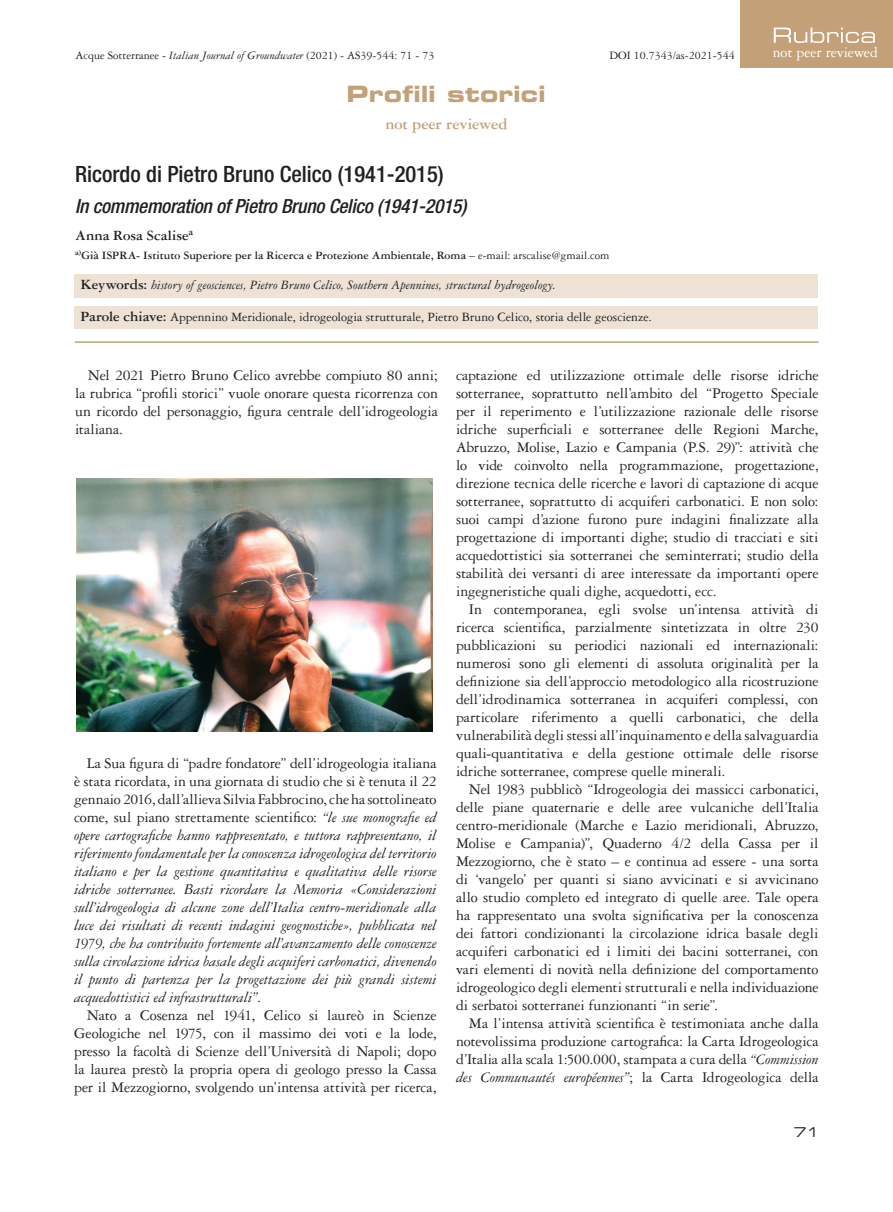
<style>
.page{position:relative;width:893px;height:1212px;background:#fff}
.page>*{position:absolute;margin:0;border:0;box-sizing:border-box;transform-origin:0 0}
.Normale{font:500 condensed 22.5px "Helvetica Neue LT Std";color:#231f20}
.dida{font:22.5px "Eurostile LT Std Bold Ex 2";color:#c3a077}
.Normale-2{font:italic 500 condensed 19.5px "Helvetica Neue LT Std";letter-spacing:-.015em;color:#231f20}
.ArticleBody{font:700 16.5px "Garamond 3 LT Std";letter-spacing:-.01em;color:#c3a077}
.ArticleBody-2{font:15.75px/18px "Garamond 3 LT Std";letter-spacing:-.01em;color:#231f20;text-align:justify}
.ArticleBody-3{font:italic 15.75px/18px "Garamond 3 LT Std";letter-spacing:-.005em;color:#231f20;text-align:justify}
.t1{font:15.75px "Garamond 3 LT Std";letter-spacing:-.01em;color:#fff}
.Normale-3{font:700 15px "Garamond 3 LT Std";color:#231f20}
.t2{font:13.5px "Garamond 3 LT Std";letter-spacing:-.005em;color:#231f20}
.t3{font:italic 13.5px "Garamond 3 LT Std";color:#231f20}
.t4{font:13.5px "Eurostile LT Std Ex 2";color:#231f20}
.Normale-4{font:700 12px "Garamond 3 LT Std";letter-spacing:-.005em;color:#231f20}
.t5{font:12px "Garamond 3 LT Std";color:#231f20}
.s1{font-style:italic}
.s2{font-weight:400}
.s3{font-weight:700;font-style:normal;font-size:15px}
.s4{font-weight:700;font-size:15px}
.s5{font-style:normal}
</style>
<div class="page">
<div style="left:740px;top:0;width:153px;height:67px;background:#c3a077"></div>
<svg style="left:774px;top:28px;width:101px;height:15px"></svg>
<img style="left:76px;top:478px;width:356px;height:253px">
<div style="left:74px;top:307px;width:744px;height:22px;background:#ede2d4"></div>
<div style="left:74px;top:274px;width:744px;height:24px;background:#ede2d4"></div>
<hr style="left:75px;top:341px;width:744px;height:2px;background:#c3a077">
<p class="t5" style="left:75px;top:49px;width:360px">Acque Sotterranee - <span class="s1">Italian Journal of Groundwater</span> (2021) - AS39-544: 71 - 73</p>
<p class="t5" style="left:609px;top:49px;width:127px">DOI 10.7343/as-2021-544</p>
<p class="t1" style="left:773px;top:44px;width:106px">not peer reviewed</p>
<p class="dida" style="left:347px;top:78px;width:201px">Profili storici</p>
<p class="ArticleBody" style="left:385px;top:115px;width:124px">not peer reviewed</p>
<p class="Normale" style="left:75px;top:160px;width:370px">Ricordo di Pietro Bruno Celico (1941-2015)</p>
<p class="Normale-2" style="left:75px;top:195px;width:393px">In commemoration of Pietro Bruno Celico (1941-2015)</p>
<p class="Normale-3" style="left:75px;top:227px;width:120px">Anna Rosa Scalise<sup>a</sup></p>
<p class="Normale-4" style="left:75px;top:249px;width:536px"><sup>a)</sup>Già ISPRA- Istituto Superiore per la Ricerca e Protezione Ambientale, Roma <span class="s2">– e-mail: arscalise@gmail.com</span></p>
<p class="t3" style="left:81px;top:277px;width:477px"><span class="s3">Keywords:</span> history of geosciences, Pietro Bruno Celico, Southern Apennines, structural hydrogeology.</p>
<p class="t2" style="left:81px;top:309px;width:573px"><span class="s4">Parole chiave:</span> Appennino Meridionale, idrogeologia strutturale, Pietro Bruno Celico, storia delle geoscienze.</p>
<p class="ArticleBody-2" style="left:75px;top:366px;width:364px;text-indent:13px">Nel 2021 Pietro Bruno Celico avrebbe compiuto 80 anni; la rubrica “profili storici” vuole onorare questa ricorrenza con un ricordo del personaggio, figura centrale dell’idrogeologia italiana.</p>
<p class="ArticleBody-3" style="left:74px;top:754px;width:364px;text-indent:13px"><span class="s5">La Sua figura di “padre fondatore” dell’idrogeologia italiana è stata ricordata, in una giornata di studio che si è tenuta il 22 gennaio 2016, dall’allieva Silvia Fabbrocino, che ha sottolineato come, sul piano strettamente scientifico:</span> “le sue monografie ed opere cartografiche hanno rappresentato, e tuttora rappresentano, il riferimento fondamentale per la conoscenza idrogeologica del territorio italiano e per la gestione quantitativa e qualitativa delle risorse idriche sotterranee. Basti ricordare la Memoria «Considerazioni sull’idrogeologia di alcune zone dell’Italia centro-meridionale alla luce dei risultati di recenti indagini geognostiche», pubblicata nel 1979, che ha contribuito fortemente all’avanzamento delle conoscenze sulla circolazione idrica basale degli acquiferi carbonatici, divenendo il punto di partenza per la progettazione dei più grandi sistemi acquedottistici ed infrastrutturali”<span class="s5">.</span></p>
<p class="ArticleBody-2" style="left:74px;top:1006px;width:364px;text-indent:13px">Nato a Cosenza nel 1941, Celico si laureò in Scienze Geologiche nel 1975, con il massimo dei voti e la lode, presso la facoltà di Scienze dell’Università di Napoli; dopo la laurea prestò la propria opera di geologo presso la Cassa per il Mezzogiorno, svolgendo un’intensa attività per ricerca,</p>
<p class="ArticleBody-2" style="left:456px;top:366px;width:364px">captazione ed utilizzazione ottimale delle risorse idriche sotterranee, soprattutto nell’ambito del “Progetto Speciale per il reperimento e l’utilizzazione razionale delle risorse idriche superficiali e sotterranee delle Regioni Marche, Abruzzo, Molise, Lazio e Campania (P.S. 29)”: attività che lo vide coinvolto nella programmazione, progettazione, direzione tecnica delle ricerche e lavori di captazione di acque sotterranee, soprattutto di acquiferi carbonatici. E non solo: suoi campi d’azione furono pure indagini finalizzate alla progettazione di importanti dighe; studio di tracciati e siti acquedottistici sia sotterranei che seminterrati; studio della stabilità dei versanti di aree interessate da importanti opere ingegneristiche quali dighe, acquedotti, ecc.</p>
<p class="ArticleBody-2" style="left:456px;top:600px;width:364px;text-indent:13px">In contemporanea, egli svolse un’intensa attività di ricerca scientifica, parzialmente sintetizzata in oltre 230 pubblicazioni su periodici nazionali ed internazionali: numerosi sono gli elementi di assoluta originalità per la definizione sia dell’approccio metodologico alla ricostruzione dell’idrodinamica sotterranea in acquiferi complessi, con particolare riferimento a quelli carbonatici, che della vulnerabilità degli stessi all’inquinamento e della salvaguardia quali-quantitativa e della gestione ottimale delle risorse idriche sotterranee, comprese quelle minerali.</p>
<p class="ArticleBody-2" style="left:456px;top:780px;width:364px;text-indent:13px">Nel 1983 pubblicò “Idrogeologia dei massicci carbonatici, delle piane quaternarie e delle aree vulcaniche dell’Italia centro-meridionale (Marche e Lazio meridionali, Abruzzo, Molise e Campania)”, Quaderno 4/2 della Cassa per il Mezzogiorno, che è stato – e continua ad essere - una sorta di ‘vangelo’ per quanti si siano avvicinati e si avvicinano allo studio completo ed integrato di quelle aree. Tale opera ha rappresentato una svolta significativa per la conoscenza dei fattori condizionanti la circolazione idrica basale degli acquiferi carbonatici ed i limiti dei bacini sotterranei, con vari elementi di novità nella definizione del comportamento idrogeologico degli elementi strutturali e nella individuazione di serbatoi sotterranei funzionanti “in serie”.</p>
<p class="ArticleBody-2" style="left:456px;top:1014px;width:364px;text-indent:13px">Ma l’intensa attività scientifica è testimoniata anche dalla notevolissima produzione cartografica: la Carta Idrogeologica d’Italia alla scala 1:500.000, stampata a cura della <span class="s1">“Commission des Communautés européennes”</span>; la Carta Idrogeologica della</p>
<p class="t4" style="left:794px;top:1123px;width:28px">71</p>
</div>
